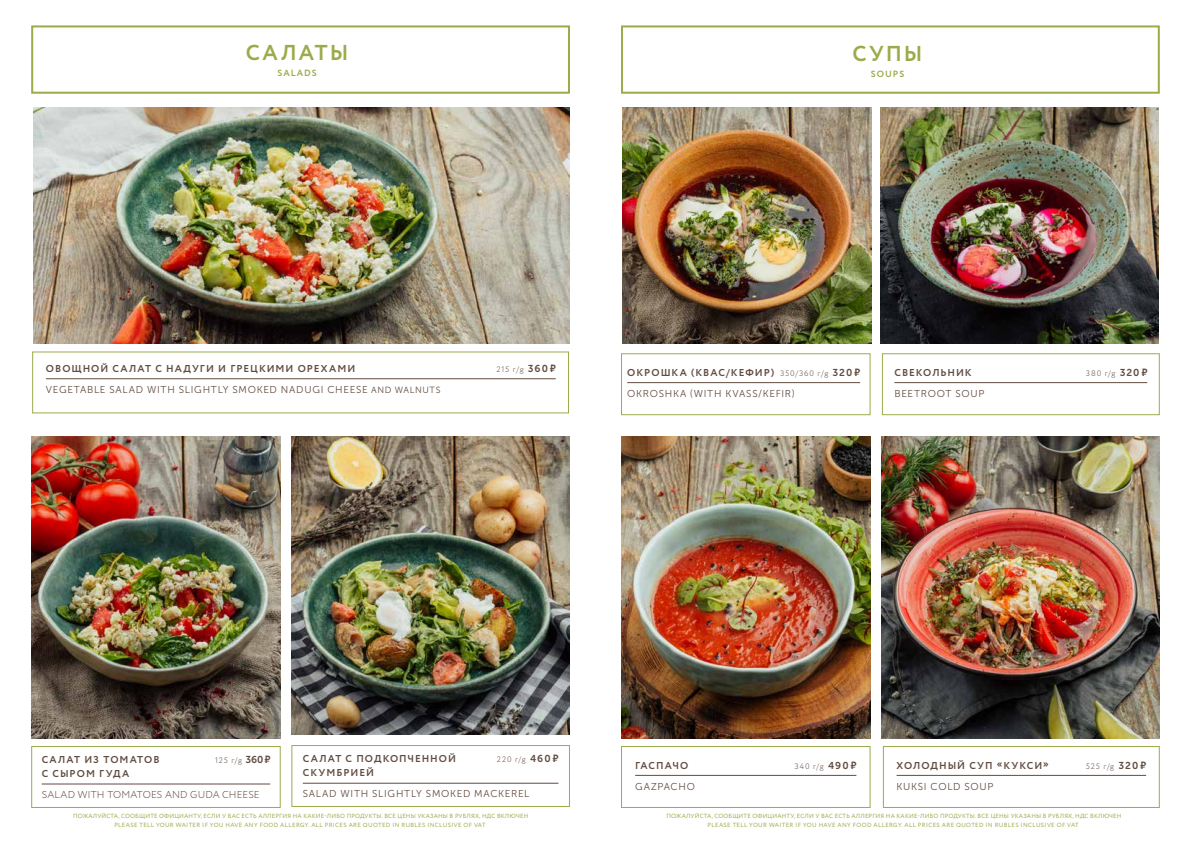
<style>
.page{position:relative;width:1191px;height:842px;background:#fff}
.page>*{position:absolute;margin:0;border:0;box-sizing:border-box;transform-origin:0 0}
.t1{font:700 21.6px "Circe";letter-spacing:.1em;color:#9cab4a}
.t2{font:700 10px "Circe";letter-spacing:.095em;color:#624c41}
.t3{font:10px "Museo Sans Cyrl 300";letter-spacing:.075em;color:#624c41}
.t4{font:300 10px "Circe";letter-spacing:.015em;color:#624c41}
.t5{font:700 9px "Circe";letter-spacing:.11em;color:#9cab4a}
.t6{font:300 8px "Circe";letter-spacing:.105em;color:#624c41}
.t7{font:6px/9px "Circe";letter-spacing:.03em;color:#9cab4a;text-align:center}
.s1{font-family:"Museo Sans Cyrl 700";font-weight:400;font-size:10px}
.s2{font-family:"PT Rouble Sans";font-weight:400;font-size:10px;color:#624d41}
.s3{font-size:9px}
.s4{font-weight:300;font-size:8px}
.s5{font-family:"Museo Sans Cyrl 700";font-weight:400}
.s6{font-family:"PT Rouble Sans";font-weight:400;color:#624d41}
</style>
<div class="page">
<img style="left:622px;top:108px;width:249px;height:235px">
<img style="left:881px;top:108px;width:277px;height:235px">
<img style="left:33px;top:108px;width:537px;height:235px">
<img style="left:31px;top:437px;width:250px;height:302px">
<hr style="left:42px;top:784px;width:228px;height:1px;background:#624c41">
<div style="left:31px;top:746px;width:250px;height:62px;border:1px solid #9cab4a"></div>
<div style="left:621px;top:353px;width:249px;height:62px;border:1px solid #9cab4a"></div>
<div style="left:291px;top:745px;width:279px;height:62px;border:1px solid #9cab4a"></div>
<div style="left:882px;top:353px;width:277px;height:62px;border:1px solid #9cab4a"></div>
<div style="left:621px;top:746px;width:249px;height:62px;border:1px solid #9cab4a"></div>
<hr style="left:46px;top:378px;width:510px;height:1px;background:#624c41">
<hr style="left:627px;top:382px;width:233px;height:1px;background:#624c41">
<hr style="left:303px;top:783px;width:255px;height:1px;background:#624c41">
<hr style="left:894px;top:382px;width:253px;height:1px;background:#624c41">
<hr style="left:635px;top:775px;width:221px;height:1px;background:#624c41">
<img style="left:291px;top:437px;width:279px;height:298px">
<img style="left:621px;top:437px;width:249px;height:302px">
<div style="left:31px;top:25px;width:539px;height:69px;border:2px solid #9cab4a"></div>
<div style="left:621px;top:25px;width:538px;height:69px;border:2px solid #9cab4a"></div>
<img style="left:882px;top:437px;width:277px;height:301px">
<div style="left:883px;top:746px;width:276px;height:62px;border:1px solid #9cab4a"></div>
<hr style="left:896px;top:775px;width:250px;height:1px;background:#624c41">
<h1 class="t1" style="left:246px;top:38px;width:104px">САЛАТЫ</h1>
<h3 class="t5" style="left:277px;top:67px;width:41px">SALADS</h3>
<h1 class="t1" style="left:852px;top:39px;width:71px">СУПЫ</h1>
<h3 class="t5" style="left:870px;top:67px;width:35px">SOUPS</h3>
<h2 class="t2" style="left:46px;top:362px;width:311px">ОВОЩНОЙ САЛАТ С НАДУГИ И ГРЕЦКИМИ ОРЕХАМИ</h2>
<h3 class="t6" style="left:496px;top:364px;width:61px">215 г/g <span class="s1">360</span> <span class="s2">г</span></h3>
<h2 class="t3" style="left:46px;top:384px;width:396px">VEGETABLE SALAD WITH SLIGHTLY SMOKED NADUGI CHEESE <span class="s3">AND WALNUTS</span></h2>
<h2 class="t2" style="left:627px;top:366px;width:234px">ОКРОШКА (КВАС/КЕФИР) <span class="s4">350/360 г/g</span> <span class="s5">320</span><span class="s6">г</span></h2>
<h2 class="t3" style="left:627px;top:388px;width:169px">OKROSHKA (WITH KVASS/KEFIR)</h2>
<h2 class="t2" style="left:894px;top:366px;width:79px">СВЕКОЛЬНИК</h2>
<h3 class="t6" style="left:1085px;top:368px;width:63px">380 г/g <span class="s1">320</span> <span class="s2">г</span></h3>
<h2 class="t3" style="left:894px;top:388px;width:92px">BEETROOT SOUP</h2>
<h2 class="t2" style="left:42px;top:753px;width:119px">САЛАТ ИЗ ТОМАТОВ</h2>
<h3 class="t6" style="left:215px;top:755px;width:57px">125 г/g <span class="s1">360</span><span class="s2">г</span></h3>
<h2 class="t2" style="left:42px;top:767px;width:89px">С СЫРОМ ГУДА</h2>
<h2 class="t4" style="left:42px;top:788px;width:219px">SALAD WITH TOMATOES AND GUDA CHEESE</h2>
<h2 class="t2" style="left:303px;top:752px;width:155px">САЛАТ С ПОДКОПЧЕННОЙ</h2>
<h3 class="t6" style="left:497px;top:754px;width:63px">220 г/g <span class="s1">460</span><span class="s2">г</span></h3>
<h2 class="t2" style="left:303px;top:766px;width:73px">СКУМБРИЕЙ</h2>
<h2 class="t3" style="left:303px;top:789px;width:228px">SALAD WITH SLIGHTLY SMOKED MACKEREL</h2>
<h2 class="t2" style="left:635px;top:758px;width:55px">ГАСПАЧО</h2>
<h3 class="t6" style="left:794px;top:761px;width:63px">340 г/g <span class="s1">490</span><span class="s2">г</span></h3>
<h2 class="t3" style="left:635px;top:781px;width:61px">GAZPACHO</h2>
<h2 class="t2" style="left:896px;top:758px;width:154px">ХОЛОДНЫЙ СУП «КУКСИ»</h2>
<h3 class="t6" style="left:1086px;top:761px;width:62px">525 г/g <span class="s1">320</span> <span class="s2">г</span></h3>
<h2 class="t3" style="left:896px;top:781px;width:98px">KUKSI COLD SOUP</h2>
<p class="t7" style="left:73px;top:811px;width:456px">ПОЖАЛУЙСТА, СООБЩИТЕ ОФИЦИАНТУ, ЕСЛИ У ВАС ЕСТЬ АЛЛЕРГИЯ НА КАКИЕ-ЛИБО ПРОДУКТЫ. ВСЕ ЦЕНЫ УКАЗАНЫ В РУБЛЯХ, НДС ВКЛЮЧЕН<br>PLEASE TELL YOUR WAITER IF YOU HAVE ANY FOOD ALLERGY. ALL PRICES ARE QUOTED IN RUBLES INCLUSIVE OF VAT</p>
<p class="t7" style="left:666px;top:811px;width:456px">ПОЖАЛУЙСТА, СООБЩИТЕ ОФИЦИАНТУ, ЕСЛИ У ВАС ЕСТЬ АЛЛЕРГИЯ НА КАКИЕ-ЛИБО ПРОДУКТЫ. ВСЕ ЦЕНЫ УКАЗАНЫ В РУБЛЯХ, НДС ВКЛЮЧЕН<br>PLEASE TELL YOUR WAITER IF YOU HAVE ANY FOOD ALLERGY. ALL PRICES ARE QUOTED IN RUBLES INCLUSIVE OF VAT</p>
</div>
